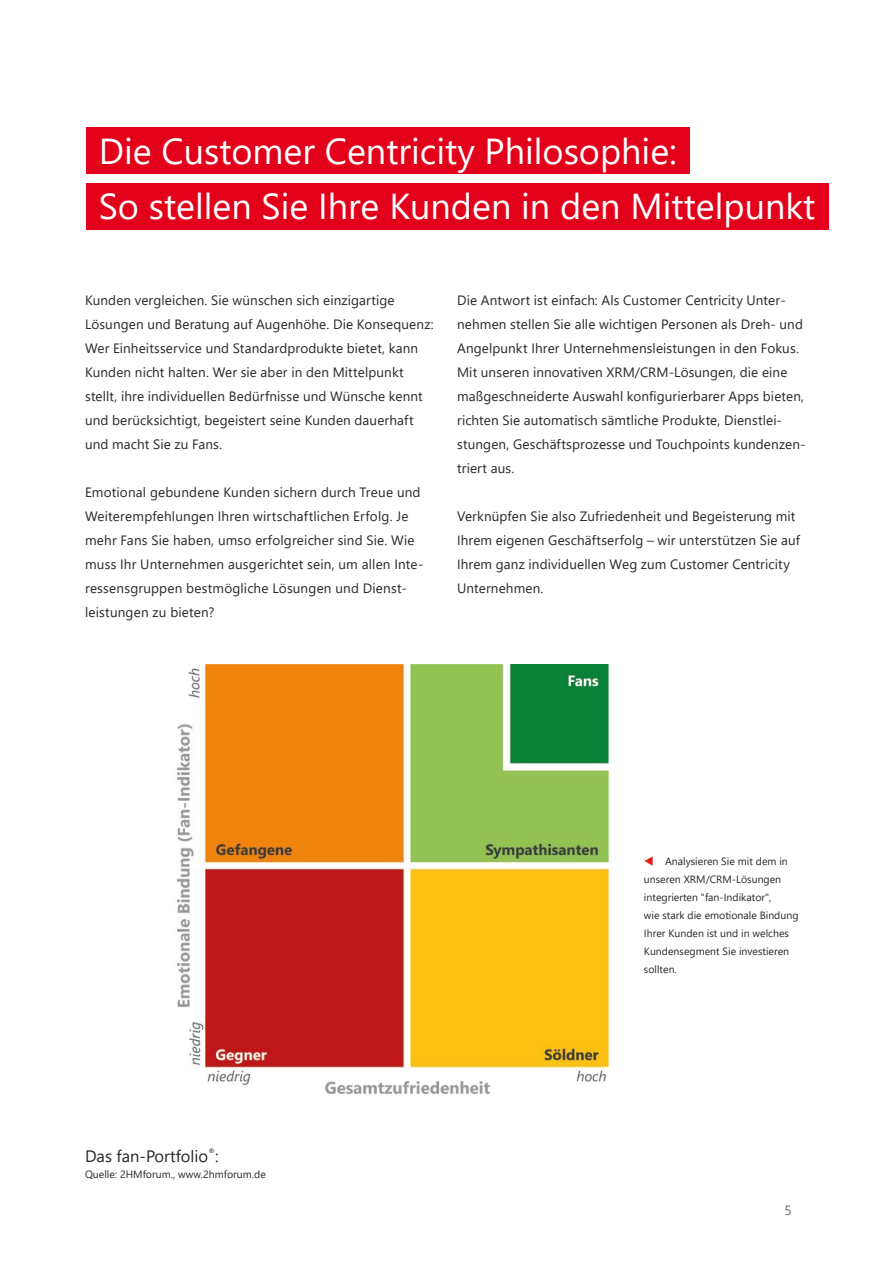
<style>
.page{position:relative;width:893px;height:1263px;background:#fff}
.page>*{position:absolute;margin:0;border:0;box-sizing:border-box;transform-origin:0 0}
.t1{font:36px/55.3px "Segoe UI";color:#fff}
.t2{font:16.5px "Segoe UI";color:#272726}
.t3{font:13.5px/24px "Segoe UI";letter-spacing:.01em;color:#272726}
.t4{font:13.5px "Segoe UI";color:#6e6e6e}
.t5{font:10.5px/18px "Segoe UI";color:#272726}
.t6{font:7.8px "Segoe UI";color:#272726}
.s1{color:#e41e15}
</style>
<div class="page">
<div style="left:86px;top:128px;width:604px;height:46px;background:#e2001a"></div>
<div style="left:86px;top:183px;width:742px;height:47px;background:#e2001a"></div>
<img style="left:177px;top:664px;width:432px;height:431px">
<h1 class="t1" style="left:99px;top:120px;width:718px">Die Customer Centricity Philosophie:<br>So stellen Sie Ihre Kunden in den Mittelpunkt</h1>
<p class="t3" style="left:85px;top:287px;width:350px">Kunden vergleichen. Sie wünschen sich einzigartige Lösungen und Beratung auf Augenhöhe. Die Konsequenz:<br>Wer Einheitsservice und Standardprodukte bietet, kann Kunden nicht halten. Wer sie aber in den Mittelpunkt stellt, ihre individuellen Bedürfnisse und Wünsche kennt und berücksichtigt, begeistert seine Kunden dauerhaft und macht Sie zu Fans.</p>
<p class="t3" style="left:85px;top:479px;width:340px">Emotional gebundene Kunden sichern durch Treue und Weiterempfehlungen Ihren wirtschaftlichen Erfolg. Je mehr Fans Sie haben, umso erfolgreicher sind Sie. Wie muss Ihr Unternehmen ausgerichtet sein, um allen Inte&shy;ressensgruppen bestmögliche Lösungen und Dienst&shy;leistungen zu bieten?</p>
<p class="t3" style="left:457px;top:287px;width:350px">Die Antwort ist einfach: Als Customer Centricity Unter&shy;nehmen stellen Sie alle wichtigen Personen als Dreh- und Angelpunkt Ihrer Unternehmensleistungen in den Fokus.<br>Mit unseren innovativen XRM/CRM-Lösungen, die eine maßgeschneiderte Auswahl konfigurierbarer Apps bieten, richten Sie automatisch sämtliche Produkte, Dienstlei&shy;stungen, Geschäftsprozesse und Touchpoints kundenzen&shy;triert aus.</p>
<p class="t3" style="left:457px;top:503px;width:345px">Verknüpfen Sie also Zufriedenheit und Begeisterung mit Ihrem eigenen Geschäftserfolg – wir unterstützen Sie auf Ihrem ganz individuellen Weg zum Customer Centricity Unternehmen.</p>
<p class="t6" style="left:208px;top:1144px;width:8px">®</p>
<p class="t5" style="left:85px;top:1164px;width:182px">Quelle: 2HMforum., www.2hmforum.de</p>
<p class="t2" style="left:85px;top:1140px;width:135px">Das fan-Portfolio :</p>
<p class="t5" style="left:644px;top:851px;width:156px"><span class="s1">▼</span> Analysieren Sie mit dem in unseren XRM/CRM-Lösungen integrierten "fan-Indikator",<br>wie stark die emotionale Bindung<br>Ihrer Kunden ist und in welches<br>Kundensegment Sie investieren sollten.</p>
<p class="t4" style="left:784px;top:1198px;width:9px">5</p>
</div>
